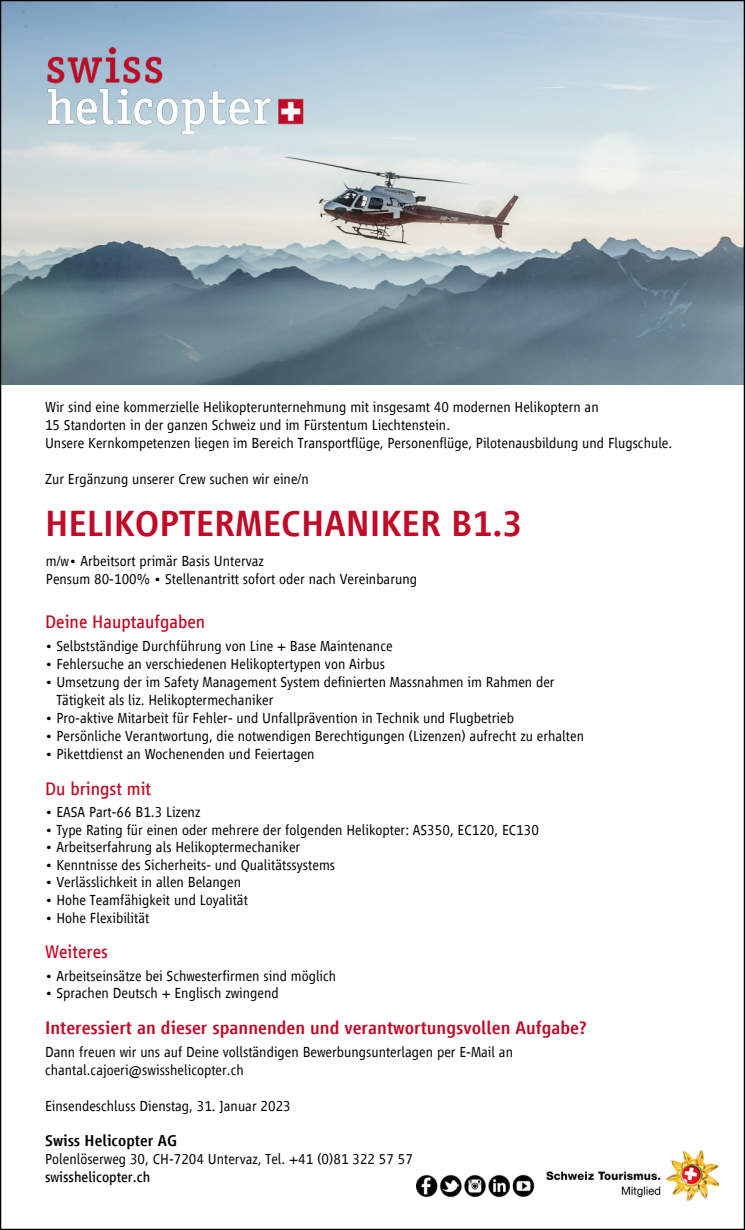
<style>
.page{position:relative;width:745px;height:1230px;background:#fff}
.page>*{position:absolute;margin:0;border:0;box-sizing:border-box;transform-origin:0 0}
.t1{font:500 37.5px "Vialog LT Com";color:#c10a27}
.t2{font:500 18.75px "Vialog LT Com";color:#c10a27}
.t3{font:18.75px "Vialog LT Com";color:#c10b25}
.t4{font:500 16.25px "Vialog LT Com";color:#000}
.t5{font:300 15px/18px "Vialog LT Com";color:#000}
.t6{font:15px "Vialog LT Com";color:#000}
</style>
<div class="page">
<img style="left:2px;top:2px;width:740px;height:382px">
<img style="left:29px;top:35px;width:289px;height:112px">
<img style="left:416px;top:1150px;width:302px;height:50px">
<p class="t5" style="left:45px;top:398px;width:628px">Wir sind eine kommerzielle Helikopterunternehmung mit insgesamt 40 modernen Helikoptern an<br>15 Standorten in der ganzen Schweiz und im Fürstentum Liechtenstein.<br>Unsere Kernkompetenzen liegen im Bereich Transportflüge, Personenflüge, Pilotenausbildung und Flugschule.</p>
<p class="t5" style="left:45px;top:470px;width:265px">Zur Ergänzung unserer Crew suchen wir eine/n</p>
<h1 class="t1" style="left:45px;top:503px;width:479px">HELIKOPTERMECHANIKER B1.3</h1>
<p class="t5" style="left:46px;top:552px;width:372px;line-height:17.5px">m/w• Arbeitsort primär Basis Untervaz<br>Pensum 80-100% • Stellenantritt sofort oder nach Vereinbarung</p>
<p class="t3" style="left:45px;top:611px;width:162px">Deine Hauptaufgaben</p>
<p class="t5" style="left:45px;top:637px;width:349px">• Selbstständige Durchführung von Line + Base Maintenance</p>
<p class="t5" style="left:45px;top:655px;width:341px">• Fehlersuche an verschiedenen Helikoptertypen von Airbus</p>
<p class="t5" style="left:56px;top:673px;width:499px;text-indent:-11px">• Umsetzung der im Safety Management System definierten Massnahmen im Rahmen der<br>Tätigkeit als liz. Helikoptermechaniker</p>
<p class="t5" style="left:45px;top:709px;width:470px">• Pro-aktive Mitarbeit für Fehler- und Unfallprävention in Technik und Flugbetrieb</p>
<p class="t5" style="left:45px;top:727px;width:540px">• Persönliche Verantwortung, die notwendigen Berechtigungen (Lizenzen) aufrecht zu erhalten</p>
<p class="t5" style="left:45px;top:745px;width:271px">• Pikettdienst an Wochenenden und Feiertagen</p>
<p class="t3" style="left:45px;top:778px;width:108px">Du bringst mit</p>
<p class="t5" style="left:45px;top:803px;width:157px">• EASA Part-66 B1.3 Lizenz</p>
<p class="t5" style="left:45px;top:820px;width:495px">• Type Rating für einen oder mehrere der folgenden Helikopter: AS350, EC120, EC130</p>
<p class="t5" style="left:45px;top:838px;width:256px">• Arbeitserfahrung als Helikoptermechaniker</p>
<p class="t5" style="left:45px;top:855px;width:291px">• Kenntnisse des Sicherheits- und Qualitätssystems</p>
<p class="t5" style="left:45px;top:873px;width:197px">• Verlässlichkeit in allen Belangen</p>
<p class="t5" style="left:45px;top:891px;width:204px">• Hohe Teamfähigkeit und Loyalität</p>
<p class="t5" style="left:45px;top:909px;width:106px">• Hohe Flexibilität</p>
<p class="t3" style="left:45px;top:941px;width:64px">Weiteres</p>
<p class="t5" style="left:45px;top:966px;width:292px">• Arbeitseinsätze bei Schwesterfirmen sind möglich</p>
<p class="t5" style="left:45px;top:984px;width:235px">• Sprachen Deutsch + Englisch zwingend</p>
<p class="t2" style="left:45px;top:1017px;width:542px">Interessiert an dieser spannenden und verantwortungsvollen Aufgabe?</p>
<p class="t5" style="left:45px;top:1042px;width:469px">Dann freuen wir uns auf Deine vollständigen Bewerbungsunterlagen per E-Mail an chantal.cajoeri@swisshelicopter.ch</p>
<p class="t5" style="left:45px;top:1096px;width:247px">Einsendeschluss Dienstag, 31. Januar 2023</p>
<p class="t4" style="left:45px;top:1131px;width:133px">Swiss Helicopter AG</p>
<p class="t5" style="left:45px;top:1150px;width:369px">Polenlöserweg 30, CH-7204 Untervaz, Tel. +41 (0)81 322 57 57</p>
<p class="t6" style="left:45px;top:1168px;width:107px">swisshelicopter.ch</p>
</div>
